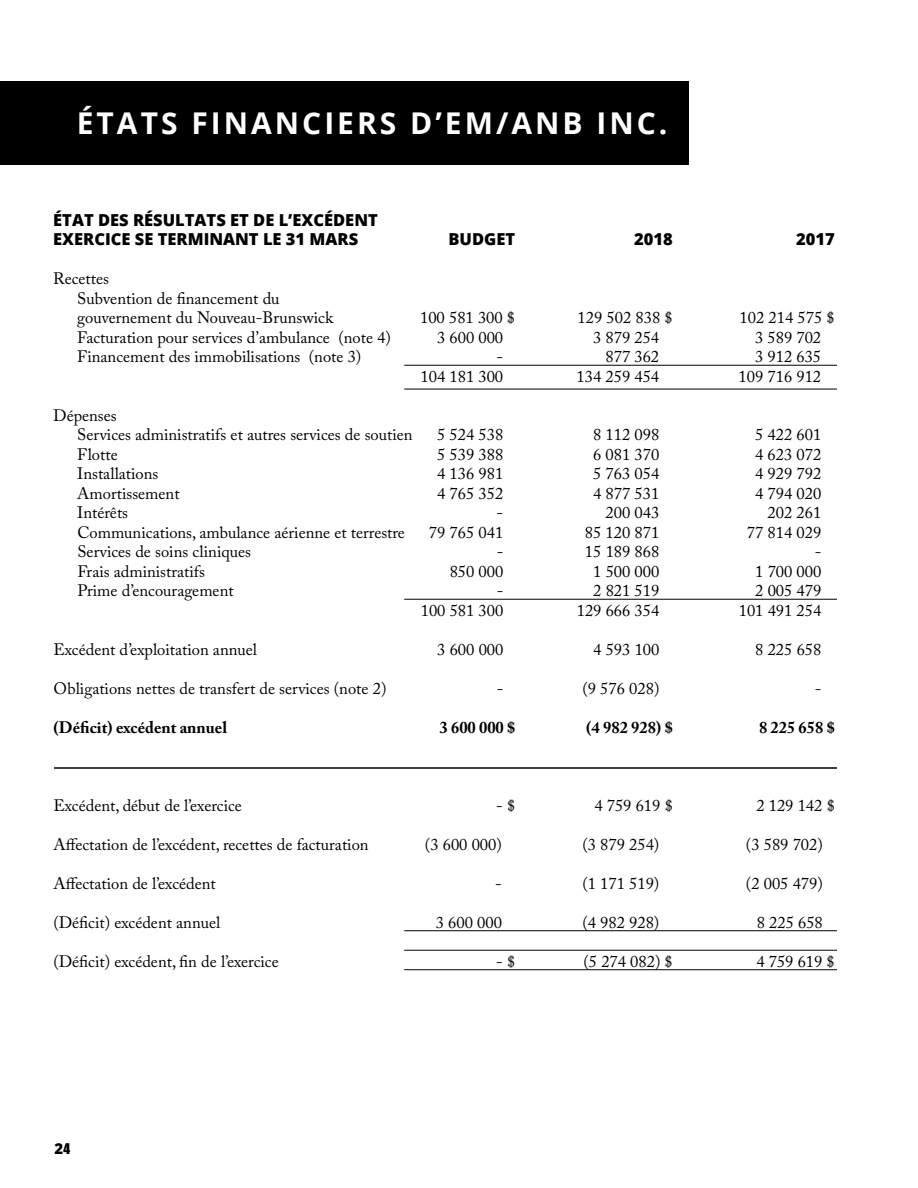
<style>
.page{position:relative;width:918px;height:1188px;background:#fff}
.page>*{position:absolute;margin:0;border:0;box-sizing:border-box;transform-origin:0 0}
.t1{font:700 30px "Open Sans";letter-spacing:.1em;color:#fff}
.t2{font:16.5px/19.5px "Adobe Caslon Pro";color:#000}
.t3{font:800 16.5px/19.5px "Open Sans";color:#000}
.t4{font:700 16.5px "Adobe Caslon Pro";color:#000}
.t5{font:800 15px "Open Sans";color:#000}
.s1{font-family:"Impact";font-weight:400;font-size:13.5px}
</style>
<div class="page">
<hr style="left:404px;top:365px;width:433px;height:1px;background:#000">
<hr style="left:404px;top:389px;width:433px;height:1px;background:#000">
<hr style="left:404px;top:599px;width:433px;height:1px;background:#000">
<hr style="left:404px;top:930px;width:433px;height:1px;background:#000">
<hr style="left:404px;top:950px;width:433px;height:1px;background:#000">
<hr style="left:404px;top:969px;width:433px;height:1px;background:#000">
<div style="left:0;top:81px;width:688px;height:84px;background:#000"></div>
<hr style="left:54px;top:767px;width:783px;height:2px;background:#000">
<h1 class="t1" style="left:77px;top:102px;width:592px">ÉTATS FINANCIERS D’EM/ANB INC.</h1>
<p class="t3" style="left:53px;top:209px;width:326px">ÉTAT DES RÉSULTATS ET DE L’EXCÉDENT<br>EXERCICE SE TERMINANT LE 31 MARS</p>
<p class="t2" style="left:77px;top:269px;width:258px;text-indent:-24px">Recettes<br>Subvention de financement du gouvernement du Nouveau-Brunswick</p>
<p class="t3" style="left:448px;top:229px;width:68px">BUDGET</p>
<p class="t3" style="left:634px;top:229px;width:40px">2018</p>
<p class="t3" style="left:796px;top:229px;width:40px">2017</p>
<p class="t2" style="left:420px;top:308px;width:97px">100 581 300 $</p>
<p class="t2" style="left:578px;top:308px;width:97px">129 502 838 $</p>
<p class="t2" style="left:740px;top:308px;width:97px">102 214 575 $</p>
<p class="t2" style="left:77px;top:328px;width:315px">Facturation pour services d’ambulance (note 4)</p>
<p class="t2" style="left:437px;top:328px;width:68px">3 600 000</p>
<p class="t2" style="left:593px;top:328px;width:68px">3 879 254</p>
<p class="t2" style="left:755px;top:328px;width:68px">3 589 702</p>
<p class="t2" style="left:77px;top:347px;width:286px">Financement des immobilisations (note 3)</p>
<p class="t2" style="left:497px;top:347px;width:8px">-</p>
<p class="t2" style="left:606px;top:347px;width:55px">877 362</p>
<p class="t2" style="left:755px;top:347px;width:68px">3 912 635</p>
<p class="t2" style="left:421px;top:367px;width:84px">104 181 300</p>
<p class="t2" style="left:577px;top:367px;width:84px">134 259 454</p>
<p class="t2" style="left:739px;top:367px;width:84px">109 716 912</p>
<p class="t2" style="left:77px;top:406px;width:337px;text-indent:-24px">Dépenses<br>Services administratifs et autres services de soutien</p>
<p class="t2" style="left:437px;top:425px;width:68px">5 524 538</p>
<p class="t2" style="left:593px;top:425px;width:68px">8 112 098</p>
<p class="t2" style="left:755px;top:425px;width:68px">5 422 601</p>
<p class="t2" style="left:77px;top:445px;width:42px">Flotte</p>
<p class="t2" style="left:437px;top:445px;width:68px">5 539 388</p>
<p class="t2" style="left:593px;top:445px;width:68px">6 081 370</p>
<p class="t2" style="left:755px;top:445px;width:68px">4 623 072</p>
<p class="t2" style="left:77px;top:464px;width:83px">Installations</p>
<p class="t2" style="left:437px;top:464px;width:68px">4 136 981</p>
<p class="t2" style="left:593px;top:464px;width:68px">5 763 054</p>
<p class="t2" style="left:755px;top:464px;width:68px">4 929 792</p>
<p class="t2" style="left:77px;top:484px;width:104px">Amortissement</p>
<p class="t2" style="left:437px;top:484px;width:68px">4 765 352</p>
<p class="t2" style="left:593px;top:484px;width:68px">4 877 531</p>
<p class="t2" style="left:755px;top:484px;width:68px">4 794 020</p>
<p class="t2" style="left:77px;top:503px;width:52px">Intérêts</p>
<p class="t2" style="left:497px;top:503px;width:8px">-</p>
<p class="t2" style="left:606px;top:503px;width:55px">200 043</p>
<p class="t2" style="left:768px;top:503px;width:55px">202 261</p>
<p class="t2" style="left:77px;top:523px;width:329px">Communications, ambulance aérienne et terrestre</p>
<p class="t2" style="left:429px;top:523px;width:76px">79 765 041</p>
<p class="t2" style="left:585px;top:523px;width:76px">85 120 871</p>
<p class="t2" style="left:747px;top:523px;width:76px">77 814 029</p>
<p class="t2" style="left:77px;top:542px;width:175px">Services de soins cliniques</p>
<p class="t2" style="left:497px;top:542px;width:8px">-</p>
<p class="t2" style="left:585px;top:542px;width:76px">15 189 868</p>
<p class="t2" style="left:815px;top:542px;width:8px">-</p>
<p class="t2" style="left:77px;top:562px;width:129px">Frais administratifs</p>
<p class="t2" style="left:450px;top:562px;width:55px">850 000</p>
<p class="t2" style="left:593px;top:562px;width:68px">1 500 000</p>
<p class="t2" style="left:755px;top:562px;width:68px">1 700 000</p>
<p class="t2" style="left:77px;top:581px;width:158px">Prime d’encouragement</p>
<p class="t2" style="left:497px;top:581px;width:8px">-</p>
<p class="t2" style="left:593px;top:581px;width:68px">2 821 519</p>
<p class="t2" style="left:755px;top:581px;width:68px">2 005 479</p>
<p class="t2" style="left:421px;top:601px;width:84px">100 581 300</p>
<p class="t2" style="left:577px;top:601px;width:84px">129 666 354</p>
<p class="t2" style="left:739px;top:601px;width:84px">101 491 254</p>
<p class="t2" style="left:53px;top:640px;width:205px">Excédent d’exploitation annuel</p>
<p class="t2" style="left:437px;top:640px;width:68px">3 600 000</p>
<p class="t2" style="left:593px;top:640px;width:68px">4 593 100</p>
<p class="t2" style="left:755px;top:640px;width:68px">8 225 658</p>
<p class="t2" style="left:53px;top:679px;width:335px">Obligations nettes de transfert de services (note 2)</p>
<p class="t2" style="left:497px;top:679px;width:8px">-</p>
<p class="t2" style="left:582px;top:679px;width:79px">(9 576 028)</p>
<p class="t2" style="left:815px;top:679px;width:8px">-</p>
<p class="t4" style="left:53px;top:718px;width:175px">(Déficit) excédent annuel</p>
<p class="t4" style="left:440px;top:718px;width:77px">3 600 000 $</p>
<p class="t4" style="left:586px;top:718px;width:88px">(4 982 928) $</p>
<p class="t4" style="left:759px;top:718px;width:77px">8 225 658 $</p>
<p class="t2" style="left:53px;top:796px;width:190px">Excédent, début de l’exercice</p>
<p class="t2" style="left:496px;top:796px;width:21px">- $</p>
<p class="t2" style="left:594px;top:796px;width:80px">4 759 619 $</p>
<p class="t2" style="left:756px;top:796px;width:80px">2 129 142 $</p>
<p class="t2" style="left:53px;top:835px;width:317px">Affectation de l’excédent, recettes de facturation</p>
<p class="t2" style="left:425px;top:835px;width:79px">(3 600 000)</p>
<p class="t2" style="left:582px;top:835px;width:79px">(3 879 254)</p>
<p class="t2" style="left:746px;top:835px;width:79px">(3 589 702)</p>
<p class="t2" style="left:53px;top:874px;width:164px">Affectation de l’excédent</p>
<p class="t2" style="left:495px;top:874px;width:8px">-</p>
<p class="t2" style="left:582px;top:874px;width:79px">(1 171 519)</p>
<p class="t2" style="left:746px;top:874px;width:79px">(2 005 479)</p>
<p class="t2" style="left:53px;top:913px;width:169px">(Déficit) excédent annuel</p>
<p class="t2" style="left:436px;top:913px;width:68px">3 600 000</p>
<p class="t2" style="left:582px;top:913px;width:79px">(4 982 928)</p>
<p class="t2" style="left:757px;top:913px;width:68px">8 225 658</p>
<p class="t2" style="left:53px;top:952px;width:227px">(Déficit) excédent, fin de l’exercice</p>
<p class="t2" style="left:496px;top:952px;width:21px">- $</p>
<p class="t2" style="left:583px;top:952px;width:91px">(5 274 082) $</p>
<p class="t2" style="left:756px;top:952px;width:80px">4 759 619 $</p>
<p class="t5" style="left:55px;top:1137px;width:17px">2<span class="s1">4</span></p>
</div>
